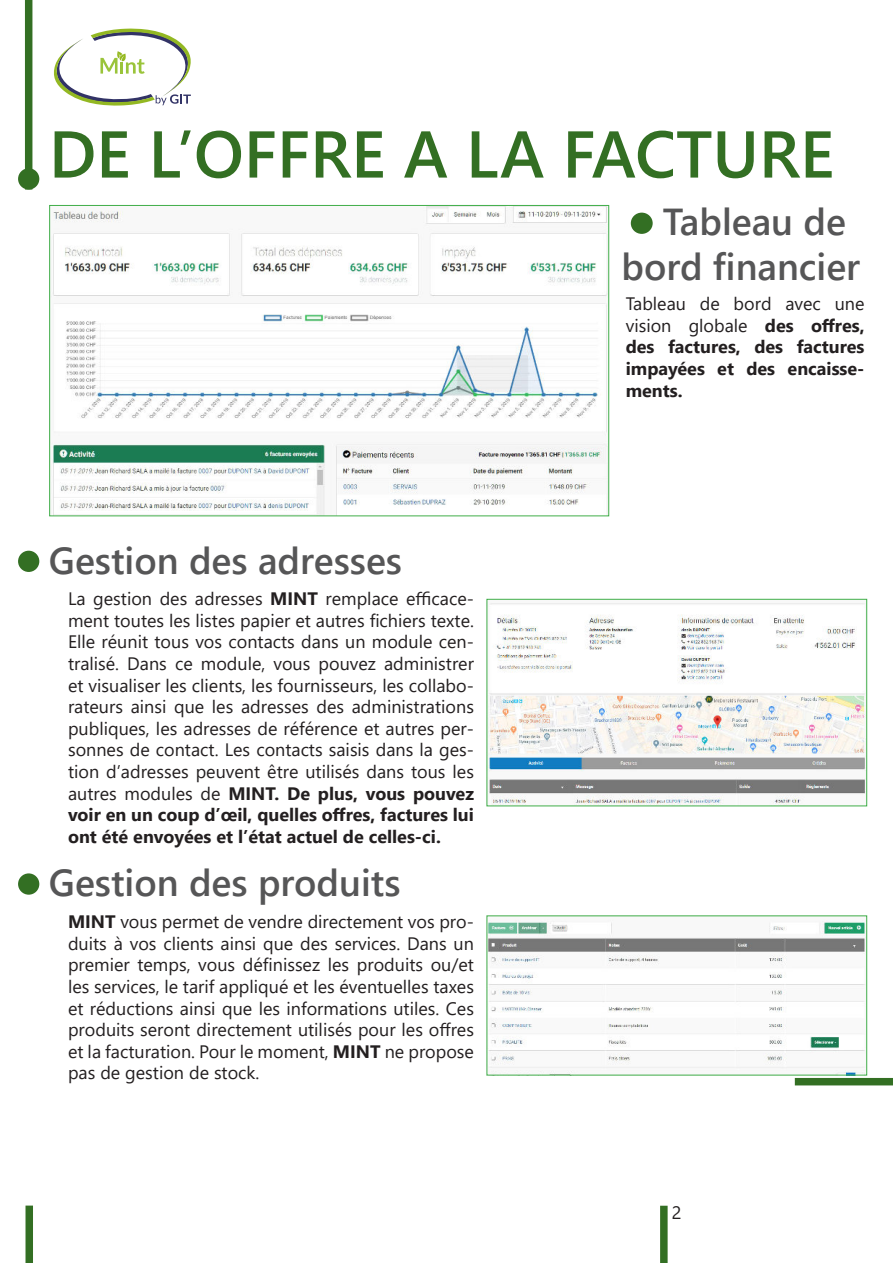
<style>
.page{position:relative;width:893px;height:1263px;background:#fff}
.page>*{position:absolute;margin:0;border:0;box-sizing:border-box;transform-origin:0 0}
.t1{font:600 66px "Segoe UI";color:#336f23}
.t2{font:600 37.5px/45px "Segoe UI";color:#565657}
.t3{font:18px/21.6px "Segoe UI";color:#231f20;text-align:justify}
.t4{font:700 18px/21.6px "Segoe UI";color:#231f20;text-align:justify}
.s1{font-weight:700}
.s2{font-weight:400}
</style>
<div class="page">
<div style="left:660px;top:1206px;width:8px;height:57px;background:#336f23"></div>
<div style="left:795px;top:1078px;width:98px;height:7px;background:#336f23"></div>
<div style="left:26px;top:1205px;width:7px;height:58px;background:#336f23"></div>
<div style="left:25px;top:0;width:7px;height:190px;background:#336f23"></div>
<div style="left:18px;top:168px;width:21px;height:22px;background:#336f23;border-radius:50%"></div>
<div style="left:18px;top:551px;width:21px;height:21px;background:#336f23;border-radius:50%"></div>
<div style="left:18px;top:873px;width:21px;height:22px;background:#336f23;border-radius:50%"></div>
<img style="left:489px;top:603px;width:376px;height:201px">
<div style="left:487px;top:599px;width:380px;height:207px;border:1px solid #40ae49"></div>
<div style="left:631px;top:213px;width:22px;height:21px;background:#336f23;border-radius:50%"></div>
<img style="left:489px;top:920px;width:376px;height:153px">
<img style="left:51px;top:207px;width:556px;height:307px">
<svg style="left:54px;top:28px;width:137px;height:78px"></svg>
<h1 class="t1" style="left:49px;top:128px;width:787px">DE L’OFFRE A LA FACTURE</h1>
<h2 class="t2" style="left:49px;top:542px;width:355px">Gestion des adresses</h2>
<p class="t3" style="left:68px;top:590px;width:407px">La gestion des adresses <span class="s1">MINT</span> remplace efficace&shy;ment toutes les listes papier et autres fichiers texte.<br>Elle réunit tous vos contacts dans un module cen&shy;tralisé. Dans ce module, vous pouvez administrer et visualiser les clients, les fournisseurs, les collabo&shy;rateurs ainsi que les adresses des administrations publiques, les adresses de référence et autres per&shy;sonnes de contact. Les contacts saisis dans la ges&shy;tion d’adresses peuvent être utilisés dans tous les autres modules de <span class="s1">MINT. De plus, vous pouvez voir en un coup d’œil, quelles offres, factures lui ont été envoyées et l’état actuel de celles-ci.</span></p>
<h2 class="t2" style="left:49px;top:864px;width:353px">Gestion des produits</h2>
<p class="t3" style="left:68px;top:909px;width:407px"><span class="s1">MINT</span> vous permet de vendre directement vos pro&shy;duits à vos clients ainsi que des services. Dans un premier temps, vous définissez les produits ou/et les services, le tarif appliqué et les éventuelles taxes et réductions ainsi que les informations utiles. Ces produits seront directement utilisés pour les offres et la facturation. Pour le moment, <span class="s1">MINT</span> ne propose pas de gestion de stock.</p>
<h2 class="t2" style="left:621px;top:202px;width:240px;text-indent:41px">Tableau de bord financier</h2>
<p class="t4" style="left:626px;top:291px;width:240px"><span class="s2">Tableau de bord avec une vision globale</span> des offres, des factures, des factures impayées et des encaisse&shy;ments.</p>
<p class="t3" style="left:672px;top:1204px;width:11px">2</p>
</div>
